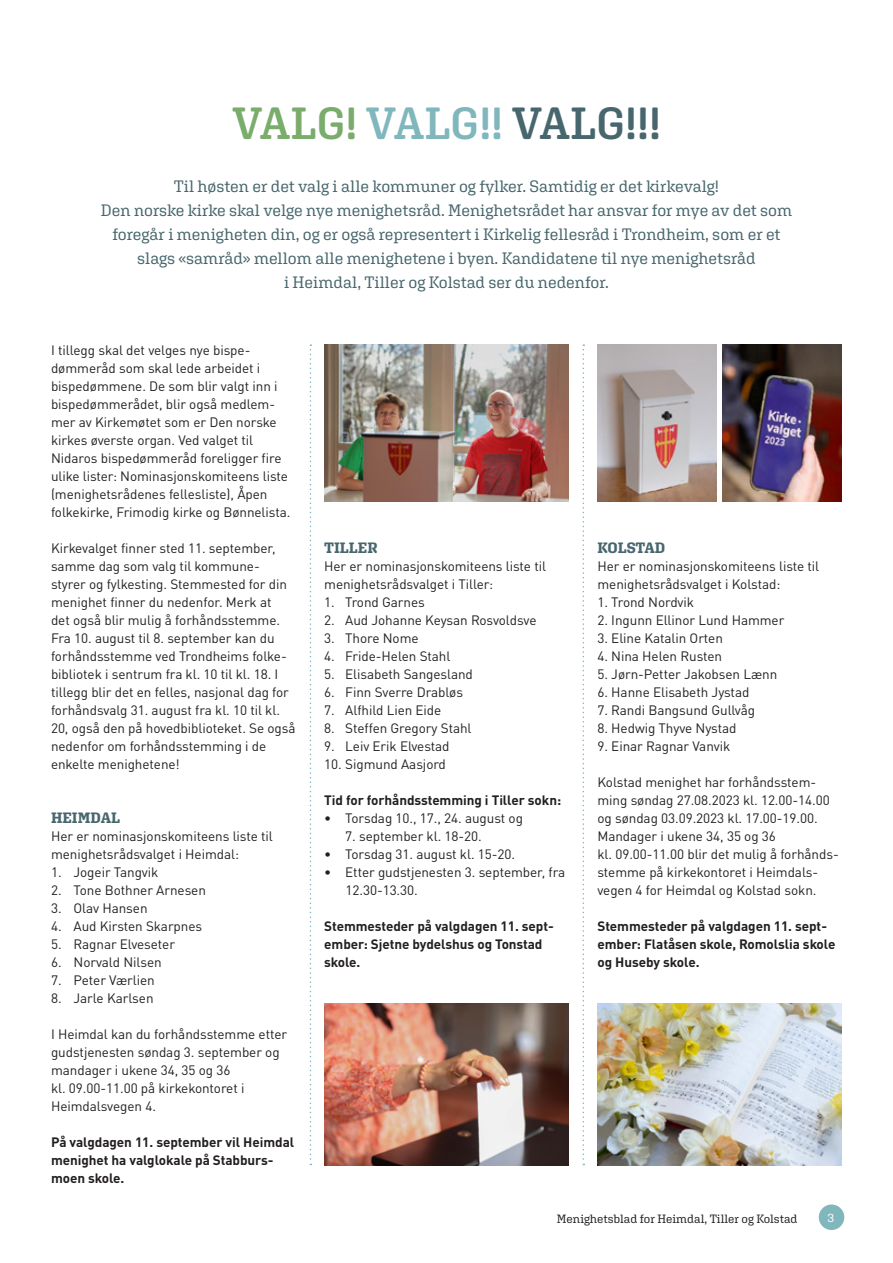
<style>
.page{position:relative;width:893px;height:1263px;background:#fff}
.page>*{position:absolute;margin:0;border:0;box-sizing:border-box;transform-origin:0 0}
.Hovedtittel{font:600 45px "Aglet Slab";letter-spacing:-.01em;color:#47666d}
.Mellomtittel{font:16.5px "Aglet Slab";letter-spacing:-.005em;color:#47666d}
.Mellomtittel-2{font:700 15px "Aglet Slab";color:#47666d}
.Brødtekst{font:13.5px/18px "DIN Pro";letter-spacing:-.005em;color:#231f20}
.Brødtekst-2{font:700 13.5px/18px "DIN Pro";letter-spacing:-.005em;color:#231f20}
.t1{font:12px "Aglet Slab";letter-spacing:-.005em;color:#231f20}
.t2{font:12px "Aglet Slab";color:#fff}
.s1{color:#7aac6b}
.s2{color:#7fb7bc}
</style>
<div class="page">
<div style="left:819px;top:1204px;width:25px;height:26px;background:#7fb7bc;border-radius:50%"></div>
<img style="left:324px;top:1003px;width:245px;height:162px">
<svg style="left:310px;top:344px;width:1px;height:821px"></svg>
<svg style="left:583px;top:344px;width:1px;height:821px"></svg>
<img style="left:324px;top:344px;width:245px;height:158px">
<img style="left:597px;top:1003px;width:245px;height:162px">
<img style="left:597px;top:344px;width:119px;height:158px">
<img style="left:723px;top:344px;width:119px;height:158px">
<p class="Hovedtittel" style="left:232px;top:96px;width:430px"><span class="s1">VALG!</span> <span class="s2">VALG!!</span> VALG!!!</p>
<p class="Mellomtittel" style="left:174px;top:176px;width:547px">Til høsten er det valg i alle kommuner og fylker. Samtidig er det kirkevalg!</p>
<p class="Mellomtittel" style="left:101px;top:200px;width:693px">Den norske kirke skal velge nye menighetsråd. Menighetsrådet har ansvar for mye av det som</p>
<p class="Mellomtittel" style="left:112px;top:224px;width:669px">foregår i menigheten din, og er også representert i Kirkelig fellesråd i Trondheim, som er et</p>
<p class="Mellomtittel" style="left:137px;top:248px;width:620px">slags «samråd» mellom alle menighetene i byen. Kandidatene til nye menighetsråd</p>
<p class="Mellomtittel" style="left:284px;top:272px;width:326px">i Heimdal, Tiller og Kolstad ser du nedenfor.</p>
<p class="Brødtekst" style="left:51px;top:340px;width:241px">I tillegg skal det velges nye bispe&shy;dømmeråd som skal lede arbeidet i bispedømmene. De som blir valgt inn i bispedømmerådet, blir også medlem&shy;mer av Kirkemøtet som er Den norske kirkes øverste organ. Ved valget til Nidaros bispedømmeråd foreligger fire ulike lister: Nominasjonskomiteens liste (menighetsrådenes fellesliste), Åpen folkekirke, Frimodig kirke og Bønnelista.</p>
<p class="Brødtekst" style="left:51px;top:538px;width:246px">Kirkevalget finner sted 11. september, samme dag som valg til kommune&shy;styrer og fylkesting. Stemmested for din menighet finner du nedenfor. Merk at<br>det også blir mulig å forhåndsstemme.<br>Fra 10. august til 8. september kan du forhåndsstemme ved Trondheims folke&shy;bibliotek i sentrum fra kl. 10 til kl. 18. I tillegg blir det en felles, nasjonal dag for forhåndsvalg 31. august fra kl. 10 til kl.<br>20, også den på hovedbiblioteket. Se også nedenfor om forhåndsstemming i de enkelte menighetene!</p>
<p class="Mellomtittel-2" style="left:51px;top:808px;width:71px">HEIMDAL</p>
<p class="Brødtekst" style="left:51px;top:826px;width:223px">Her er nominasjonskomiteens liste til menighetsrådsvalget i Heimdal:</p>
<p class="Brødtekst" style="left:51px;top:862px;width:109px">1. Jogeir Tangvik</p>
<p class="Brødtekst" style="left:51px;top:880px;width:156px">2. Tone Bothner Arnesen</p>
<p class="Brødtekst" style="left:51px;top:898px;width:98px">3. Olav Hansen</p>
<p class="Brødtekst" style="left:51px;top:916px;width:153px">4. Aud Kirsten Skarpnes</p>
<p class="Brødtekst" style="left:51px;top:934px;width:126px">5. Ragnar Elveseter</p>
<p class="Brødtekst" style="left:51px;top:952px;width:112px">6. Norvald Nilsen</p>
<p class="Brødtekst" style="left:51px;top:970px;width:105px">7. Peter Værlien</p>
<p class="Brødtekst" style="left:51px;top:988px;width:104px">8. Jarle Karlsen</p>
<p class="Brødtekst" style="left:51px;top:1024px;width:238px">I Heimdal kan du forhåndsstemme etter gudstjenesten søndag 3. september og mandager i ukene 34, 35 og 36</p>
<p class="Brødtekst" style="left:51px;top:1078px;width:195px">kl. 09.00-11.00 på kirkekontoret i<br>Heimdalsvegen 4.</p>
<p class="Brødtekst-2" style="left:51px;top:1131px;width:245px">På valgdagen 11. september vil Heimdal menighet ha valglokale på Stabburs&shy;moen skole.</p>
<p class="Mellomtittel-2" style="left:324px;top:539px;width:55px">TILLER</p>
<p class="Brødtekst" style="left:324px;top:556px;width:223px">Her er nominasjonskomiteens liste til menighetsrådsvalget i Tiller:</p>
<p class="Brødtekst" style="left:324px;top:592px;width:102px">1. Trond Garnes</p>
<p class="Brødtekst" style="left:324px;top:610px;width:214px">2. Aud Johanne Keysan Rosvoldsve</p>
<p class="Brødtekst" style="left:324px;top:628px;width:96px">3. Thore Nome</p>
<p class="Brødtekst" style="left:324px;top:646px;width:128px">4. Fride-Helen Stahl</p>
<p class="Brødtekst" style="left:324px;top:664px;width:150px">5. Elisabeth Sangesland</p>
<p class="Brødtekst" style="left:324px;top:682px;width:140px">6. Finn Sverre Drabløs</p>
<p class="Brødtekst" style="left:324px;top:700px;width:119px">7. Alfhild Lien Eide</p>
<p class="Brødtekst" style="left:324px;top:718px;width:149px">8. Steffen Gregory Stahl</p>
<p class="Brødtekst" style="left:324px;top:736px;width:127px">9. Leiv Erik Elvestad</p>
<p class="Brødtekst" style="left:324px;top:754px;width:123px">10. Sigmund Aasjord</p>
<p class="Brødtekst-2" style="left:324px;top:790px;width:238px">Tid for forhåndsstemming i Tiller sokn:</p>
<p class="Brødtekst" style="left:324px;top:808px;width:200px">• Torsdag 10., 17., 24. august og</p>
<p class="Brødtekst" style="left:345px;top:826px;width:138px">7. september kl. 18-20.</p>
<p class="Brødtekst" style="left:324px;top:844px;width:192px">• Torsdag 31. august kl. 15-20.</p>
<p class="Brødtekst" style="left:345px;top:862px;width:221px;text-indent:-21px">• Etter gudstjenesten 3. september, fra<br>12.30-13.30.</p>
<p class="Brødtekst-2" style="left:324px;top:916px;width:230px">Stemmesteder på valgdagen 11. sept&shy;ember: Sjetne bydelshus og Tonstad skole.</p>
<p class="Mellomtittel-2" style="left:597px;top:539px;width:69px">KOLSTAD</p>
<p class="Brødtekst" style="left:597px;top:556px;width:223px">Her er nominasjonskomiteens liste til menighetsrådsvalget i Kolstad:</p>
<p class="Brødtekst" style="left:597px;top:592px;width:98px">1. Trond Nordvik</p>
<p class="Brødtekst" style="left:597px;top:610px;width:188px">2. Ingunn Ellinor Lund Hammer</p>
<p class="Brødtekst" style="left:597px;top:628px;width:127px">3. Eline Katalin Orten</p>
<p class="Brødtekst" style="left:597px;top:646px;width:126px">4. Nina Helen Rusten</p>
<p class="Brødtekst" style="left:597px;top:664px;width:181px">5. Jørn-Petter Jakobsen Lænn</p>
<p class="Brødtekst" style="left:597px;top:682px;width:153px">6. Hanne Elisabeth Jystad</p>
<p class="Brødtekst" style="left:597px;top:700px;width:159px">7. Randi Bangsund Gullvåg</p>
<p class="Brødtekst" style="left:597px;top:718px;width:140px">8. Hedwig Thyve Nystad</p>
<p class="Brødtekst" style="left:597px;top:736px;width:134px">9. Einar Ragnar Vanvik</p>
<p class="Brødtekst" style="left:597px;top:772px;width:234px">Kolstad menighet har forhåndsstem&shy;ming søndag 27.08.2023 kl. 12.00-14.00 og søndag 03.09.2023 kl. 17.00-19.00.<br>Mandager i ukene 34, 35 og 36</p>
<p class="Brødtekst" style="left:597px;top:844px;width:243px">kl. 09.00-11.00 blir det mulig å forhånds&shy;stemme på kirkekontoret i Heimdals&shy;vegen 4 for Heimdal og Kolstad sokn.</p>
<p class="Brødtekst-2" style="left:597px;top:916px;width:239px">Stemmesteder på valgdagen 11. sept&shy;ember: Flatåsen skole, Romolslia skole og Huseby skole.</p>
<p class="t1" style="left:557px;top:1212px;width:242px">Menighetsblad for Heimdal, Tiller og Kolstad</p>
<p class="t2" style="left:827px;top:1211px;width:8px">3</p>
</div>
